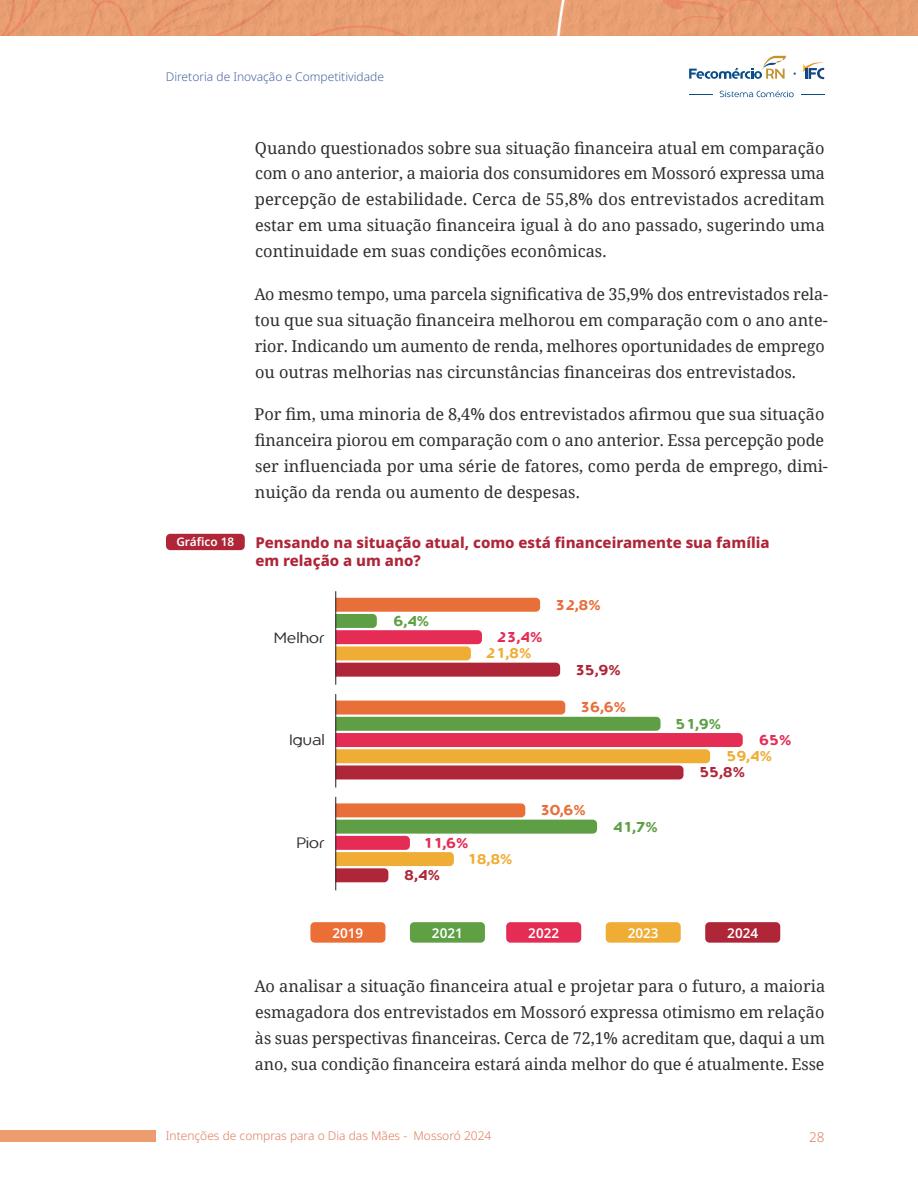
<style>
.page{position:relative;width:918px;height:1188px;background:#fff}
.page>*{position:absolute;margin:0;border:0;box-sizing:border-box;transform-origin:0 0}
.t1{font:16.35px/25.8px "Noto Serif";color:#2d2e30;text-align:justify}
.t2{font:800 15px/18px "Noto Sans";color:#ae2638}
.t3{font:15px "Comercio Sans";letter-spacing:.01em;color:#2d2e30}
.t4{font:700 14.25px "Comercio Sans";color:#e86e3a}
.t5{font:700 14.25px "Comercio Sans";color:#f0ad35}
.t6{font:700 14.25px "Comercio Sans";color:#5e9f45}
.t7{font:700 14.25px "Comercio Sans";color:#ae2638}
.t8{font:700 14.25px "Comercio Sans";color:#e42c55}
.t9{font:600 13.5px "Noto Sans";color:#fff}
.t10{font:300 13.5px "Noto Sans";color:#df7b5a}
.t11{font:300 12px "Noto Sans";color:#df7b5a}
.t12{font:300 12px "Noto Sans";color:#4864a1}
.t13{font:600 11.7px "Noto Sans";color:#fff}
</style>
<div class="page">
<svg style="left:689px;top:90px;width:105px;height:8px"></svg>
<svg style="left:689px;top:56px;width:97px;height:23px"></svg>
<svg style="left:803px;top:62px;width:21px;height:17px"></svg>
<div style="left:0;top:1130px;width:156px;height:11px;background:#ed9c6d"></div>
<img style="left:0;top:0;width:918px;height:35px">
<svg style="left:336px;top:598px;width:224px;height:79px"></svg>
<hr style="left:335px;top:591px;width:1px;height:94px;background:#231f20">
<svg style="left:336px;top:701px;width:407px;height:78px"></svg>
<hr style="left:335px;top:694px;width:1px;height:94px;background:#231f20">
<svg style="left:336px;top:803px;width:261px;height:79px"></svg>
<hr style="left:335px;top:797px;width:1px;height:93px;background:#231f20">
<div style="left:166px;top:534px;width:79px;height:16px;background:#ae2638;border-radius:4px"></div>
<div style="left:506px;top:922px;width:75px;height:21px;background:#e42c55;border-radius:4px"></div>
<div style="left:310px;top:922px;width:75px;height:21px;background:#eb6e37;border-radius:4px"></div>
<div style="left:606px;top:922px;width:75px;height:21px;background:#f0ad35;border-radius:4px"></div>
<div style="left:410px;top:922px;width:75px;height:21px;background:#5ea043;border-radius:4px"></div>
<div style="left:705px;top:922px;width:75px;height:21px;background:#ae2638;border-radius:4px"></div>
<p class="t12" style="left:166px;top:68px;width:220px">Diretoria de Inovação e Competitividade</p>
<p class="t13" style="left:176px;top:534px;width:59px">Gráfico 18</p>
<p class="t1" style="left:255px;top:134px;width:572px">Quando questionados sobre sua situação financeira atual em comparação com o ano anterior, a maioria dos consumidores em Mossoró expressa uma percepção de estabilidade. Cerca de 55,8% dos entrevistados acreditam estar em uma situação financeira igual à do ano passado, sugerindo uma continuidade em suas condições econômicas.</p>
<p class="t1" style="left:254px;top:280px;width:575px;text-align:left">Ao mesmo tempo, uma parcela significativa de 35,9% dos entrevistados rela&shy;tou que sua situação financeira melhorou em comparação com o ano ante&shy;rior. Indicando um aumento de renda, melhores oportunidades de emprego ou outras melhorias nas circunstâncias financeiras dos entrevistados.</p>
<p class="t1" style="left:254px;top:401px;width:575px;text-align:left">Por fim, uma minoria de 8,4% dos entrevistados afirmou que sua situação financeira piorou em comparação com o ano anterior. Essa percepção pode ser influenciada por uma série de fatores, como perda de emprego, dimi&shy;nuição da renda ou aumento de despesas.</p>
<p class="t2" style="left:255px;top:533px;width:516px">Pensando na situação atual, como está financeiramente sua família em relação a um ano?</p>
<p class="t4" style="left:555px;top:596px;width:47px">32,8%</p>
<p class="t6" style="left:393px;top:613px;width:37px">6,4%</p>
<p class="t3" style="left:274px;top:629px;width:52px">Melhor</p>
<p class="t8" style="left:497px;top:629px;width:47px">23,4%</p>
<p class="t5" style="left:486px;top:645px;width:47px">21,8%</p>
<p class="t7" style="left:575px;top:661px;width:47px">35,9%</p>
<p class="t4" style="left:580px;top:699px;width:47px">36,6%</p>
<p class="t6" style="left:675px;top:715px;width:47px">51,9%</p>
<p class="t3" style="left:289px;top:732px;width:37px">Igual</p>
<p class="t8" style="left:759px;top:732px;width:33px">65%</p>
<p class="t5" style="left:727px;top:748px;width:47px">59,4%</p>
<p class="t7" style="left:699px;top:764px;width:47px">55,8%</p>
<p class="t4" style="left:540px;top:802px;width:47px">30,6%</p>
<p class="t6" style="left:613px;top:818px;width:46px">41,7%</p>
<p class="t3" style="left:296px;top:835px;width:30px">Pior</p>
<p class="t8" style="left:423px;top:834px;width:47px">11,6%</p>
<p class="t5" style="left:467px;top:851px;width:47px">18,8%</p>
<p class="t7" style="left:404px;top:867px;width:37px">8,4%</p>
<p class="t9" style="left:332px;top:923px;width:32px">2019</p>
<p class="t9" style="left:432px;top:923px;width:32px">2021</p>
<p class="t9" style="left:528px;top:923px;width:32px">2022</p>
<p class="t9" style="left:628px;top:923px;width:32px">2023</p>
<p class="t9" style="left:727px;top:923px;width:32px">2024</p>
<p class="t1" style="left:254px;top:973px;width:572px">Ao analisar a situação financeira atual e projetar para o futuro, a maioria esmagadora dos entrevistados em Mossoró expressa otimismo em relação às suas perspectivas financeiras. Cerca de 72,1% acreditam que, daqui a um ano, sua condição financeira estará ainda melhor do que é atualmente. Esse</p>
<p class="t11" style="left:166px;top:1127px;width:327px">Intenções de compras para o Dia das Mães - Mossoró 2024</p>
<p class="t10" style="left:809px;top:1127px;width:17px">28</p>
</div>
